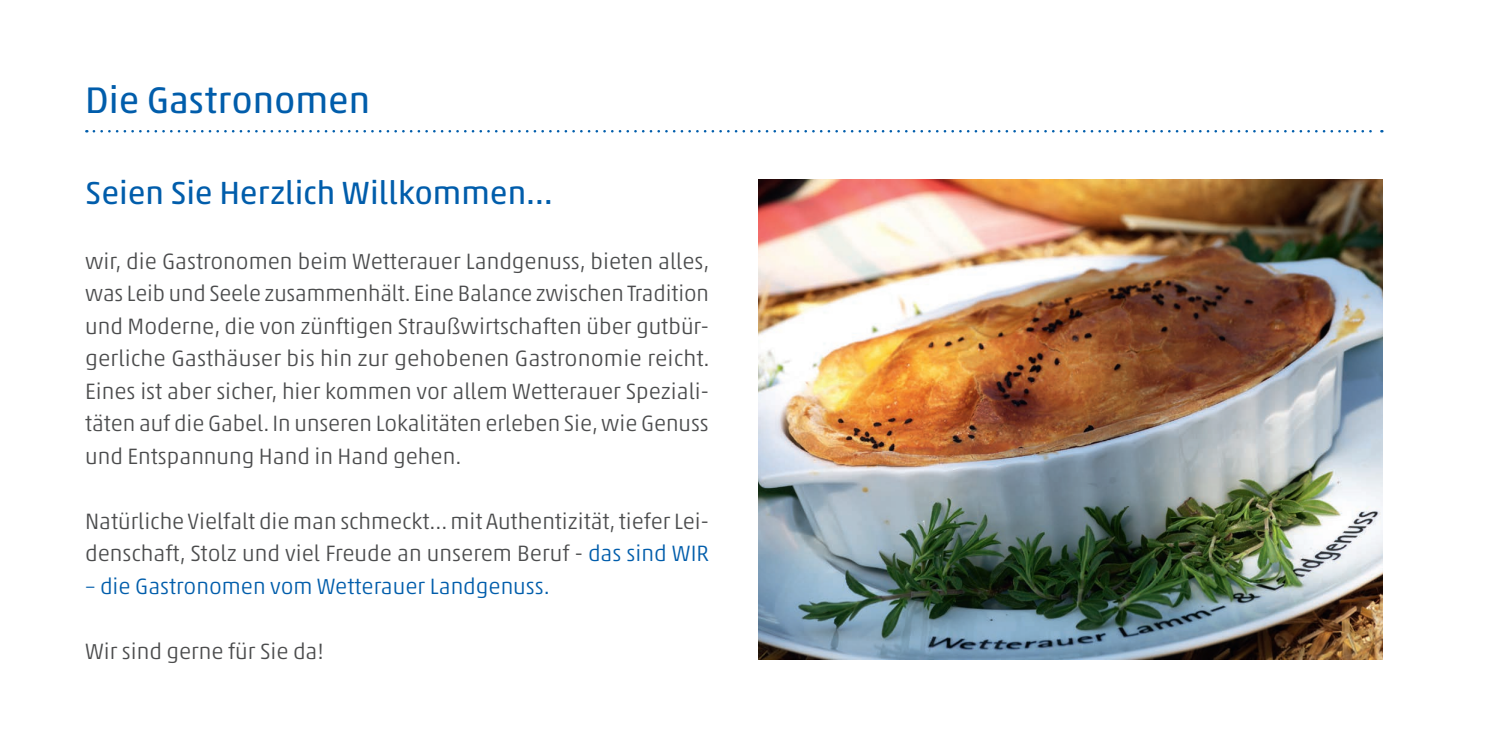
<style>
.page{position:relative;width:1489px;height:745px;background:#fff}
.page>*{position:absolute;margin:0;border:0;box-sizing:border-box;transform-origin:0 0}
.t1{font:37.5px "Akko Std";color:#015dab}
.t2{font:32.5px "Akko Std";color:#015dab}
.t3{font:300 22.5px/32.5px "Akko Std";color:#4b4c4d;text-align:justify}
.t4{font:300 22.5px "Akko Std";color:#015dab}
.s1{color:#015dab}
</style>
<div class="page">
<img style="left:758px;top:179px;width:624px;height:480px">
<svg style="left:94px;top:130px;width:1288px;height:2px"></svg>
<h1 class="t1" style="left:85px;top:78px;width:286px">Die Gastronomen</h1>
<h2 class="t2" style="left:85px;top:172px;width:469px">Seien Sie Herzlich Willkommen…</h2>
<p class="t3" style="left:85px;top:244px;width:626px">wir, die Gastronomen beim Wetterauer Landgenuss, bieten alles, was Leib und Seele zusammenhält. Eine Balance zwischen Tradition und Moderne, die von zünftigen Straußwirtschaften über gutbür&shy;gerliche Gasthäuser bis hin zur gehobenen Gastronomie reicht.<br>Eines ist aber sicher, hier kommen vor allem Wetterauer Speziali&shy;täten auf die Gabel. In unseren Lokalitäten erleben Sie, wie Genuss und Entspannung Hand in Hand gehen.</p>
<p class="t3" style="left:85px;top:504px;width:625px">Natürliche Vielfalt die man schmeckt… mit Authentizität, tiefer Lei&shy;denschaft, Stolz und viel Freude an unserem Beruf - <span class="s1">das sind WIR</span></p>
<p class="t4" style="left:85px;top:572px;width:466px">– die Gastronomen vom Wetterauer Landgenuss.</p>
<p class="t3" style="left:85px;top:634px;width:240px">Wir sind gerne für Sie da!</p>
</div>
